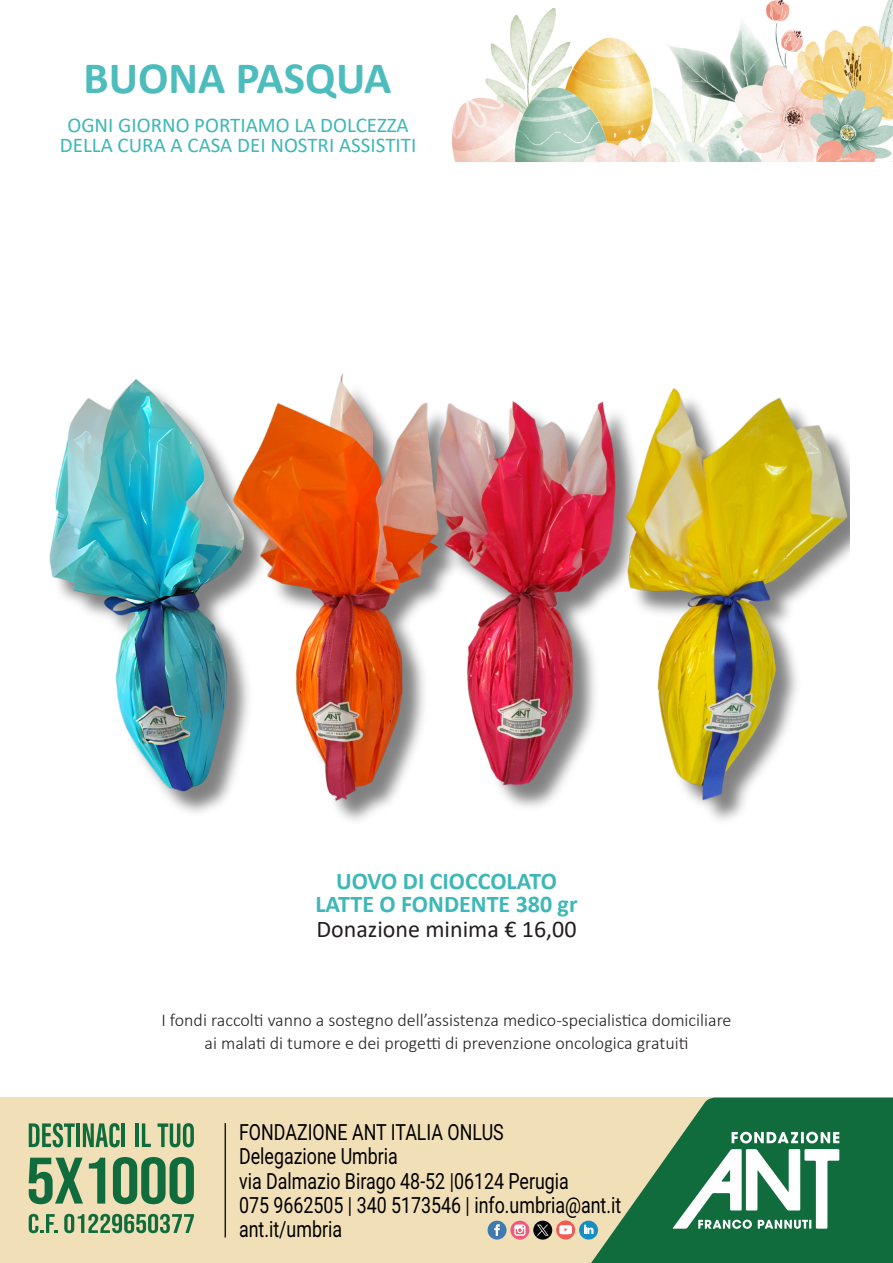
<style>
.page{position:relative;width:893px;height:1263px;background:#fff}
.page>*{position:absolute;margin:0;border:0;box-sizing:border-box;transform-origin:0 0}
.t1{font:700 45px "Calibri";color:#4dbcbc}
.t2{font:700 24px/22.5px "Calibri";color:#3db7b7;text-align:center}
.t3{font:24px "Calibri";color:#231f20}
.t4{font:22.2px/24.5px "Roboto";color:#000;scale:.8 1}
.t5{font:21px/19.5px "Calibri";color:#3db7b7;text-align:center}
.t6{font:300 18px/22px "Calibri";color:#231f20;text-align:center}
</style>
<div class="page">
<img style="left:452px;top:0;width:441px;height:162px">
<div style="left:0;top:1097px;width:893px;height:166px;background:#f1dfb7"></div>
<svg style="left:591px;top:1097px;width:302px;height:166px;fill:#106c3c"></svg>
<div style="left:533px;top:1221px;width:19px;height:18px;background:#000001;border-radius:50%"></div>
<svg style="left:537px;top:1224px;width:11px;height:11px"></svg>
<svg style="left:488px;top:1221px;width:41px;height:18px"></svg>
<svg style="left:556px;top:1220px;width:42px;height:19px"></svg>
<hr style="left:225px;top:1123px;width:1px;height:114px;background:#231f20">
<svg style="left:29px;top:1158px;width:54px;height:46px"></svg>
<svg style="left:89px;top:1158px;width:16px;height:45px"></svg>
<svg style="left:113px;top:1157px;width:81px;height:47px"></svg>
<svg style="left:29px;top:1214px;width:28px;height:19px"></svg>
<svg style="left:64px;top:1214px;width:130px;height:19px"></svg>
<svg style="left:29px;top:1123px;width:46px;height:24px"></svg>
<hr style="left:76px;top:1123px;width:4px;height:24px;background:#106c3c">
<svg style="left:83px;top:1123px;width:37px;height:24px"></svg>
<hr style="left:122px;top:1123px;width:3px;height:24px;background:#106c3c">
<hr style="left:135px;top:1123px;width:4px;height:24px;background:#106c3c">
<svg style="left:142px;top:1123px;width:9px;height:24px"></svg>
<svg style="left:158px;top:1123px;width:36px;height:24px"></svg>
<svg style="left:732px;top:1132px;width:107px;height:11px"></svg>
<svg style="left:672px;top:1149px;width:167px;height:80px"></svg>
<img style="left:49px;top:373px;width:800px;height:448px">
<h1 class="t1" style="left:84px;top:46px;width:309px">BUONA PASQUA</h1>
<p class="t5" style="left:60px;top:115px;width:358px">OGNI GIORNO PORTIAMO LA DOLCEZZA<br>DELLA CURA A CASA DEI NOSTRI ASSISTITI</p>
<p class="t2" style="left:315px;top:870px;width:264px">UOVO DI CIOCCOLATO<br>LATTE O FONDENTE 380 gr</p>
<p class="t3" style="left:316px;top:912px;width:262px">Donazione minima € 16,00</p>
<p class="t6" style="left:161px;top:1009px;width:571px">I fondi raccolti vanno a sostegno dell’assistenza medico-specialistica domiciliare ai malati di tumore e dei progetti di prevenzione oncologica gratuiti</p>
<p class="t4" style="left:239px;top:1119px;width:332px">FONDAZIONE ANT ITALIA ONLUS</p>
<p class="t4" style="left:239px;top:1143px;width:200px">Delegazione Umbria</p>
<p class="t4" style="left:239px;top:1168px;width:414px">via Dalmazio Birago 48-52 |06124 Perugia</p>
<p class="t4" style="left:239px;top:1192px;width:479px">075 9662505 | 340 5173546 | info.umbria@ant.it ant.it/umbria</p>
</div>
